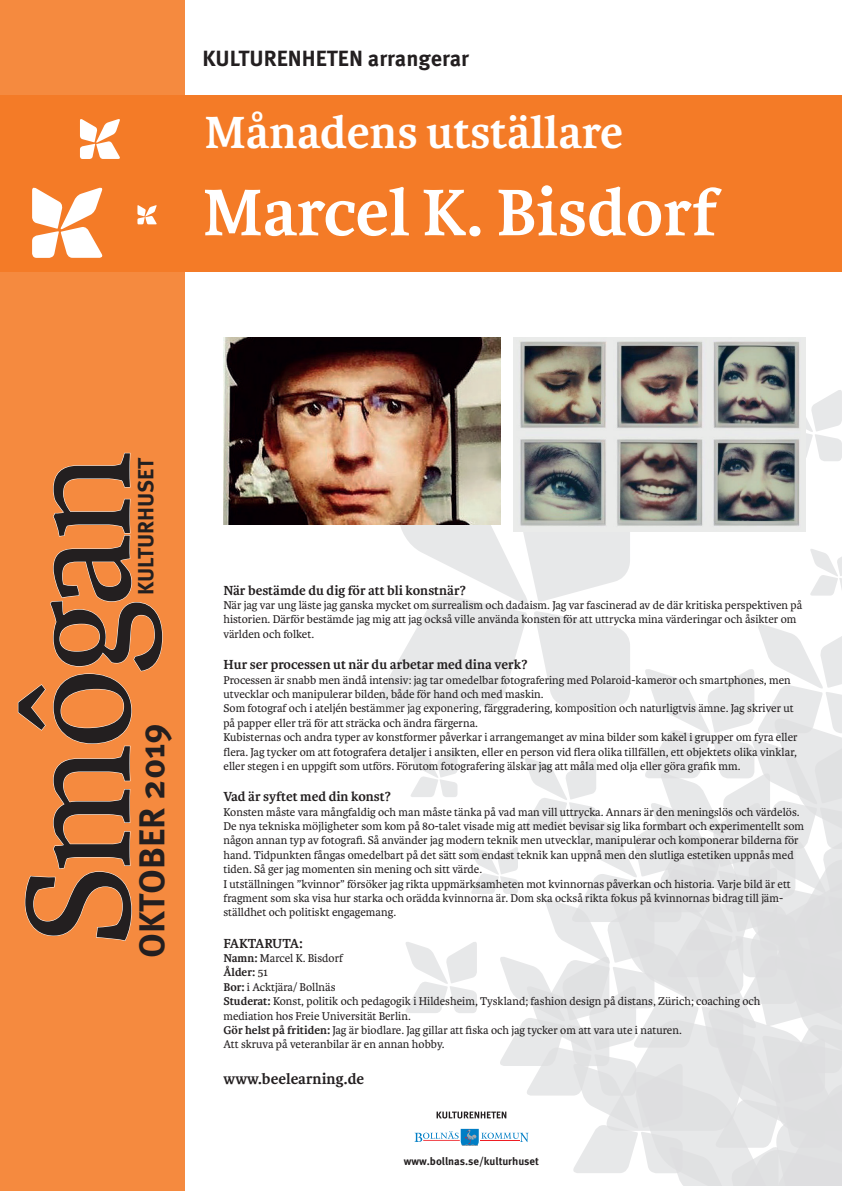
<style>
.page{position:relative;width:842px;height:1191px;background:#fff}
.page>*{position:absolute;margin:0;border:0;box-sizing:border-box;transform-origin:0 0}
.t1{font:158px "Karmina Basic";letter-spacing:-.03em;color:#231f20}
.t2{font:700 70px "Karmina Basic";color:#fff}
.t3{font:700 48px "Karmina Basic";color:#fff}
.t4{font:700 36px "Meta OT";color:#231f20}
.t5{font:700 22px "Meta OT";color:#231f20}
.t6{font:700 16px "Karmina Basic";color:#231f20}
.t7{font:700 14px "Karmina Basic";color:#231f20}
.t8{font:700 14px "Karmina Basic";letter-spacing:-.025em;color:#231f20}
.t9{font:12px/14.4px "Karmina Basic";color:#231f20}
.t10{font:700 10.9px "Meta OT";color:#231f20}
.s1{font-weight:700}
</style>
<div class="page">
<div style="left:0;top:0;width:184px;height:1191px;background:#f58a3f"></div>
<div style="left:0;top:96px;width:842px;height:176px;background:#f47b27"></div>
<svg style="left:18px;top:453px;width:145px;height:487px"></svg>
<svg style="left:32px;top:187px;width:71px;height:70px"></svg>
<svg style="left:80px;top:119px;width:40px;height:40px"></svg>
<svg style="left:137px;top:205px;width:20px;height:19px"></svg>
<svg style="left:378px;top:390px;width:464px;height:795px"></svg>
<img style="left:223px;top:337px;width:277px;height:188px">
<img style="left:514px;top:337px;width:292px;height:195px">
<h3 class="t5" style="left:202px;top:45px;width:268px">KULTURENHETEN arrangerar</h3>
<h3 class="t3" style="left:204px;top:105px;width:420px">Månadens utställare</h3>
<h2 class="t2" style="left:202px;top:173px;width:516px">Marcel K. Bisdorf</h2>
<h1 class="t1" style="left:-10px;top:945px;width:496px;rotate:-90deg">Smôgan</h1>
<h3 class="t5" style="left:133px;top:595px;width:139px;rotate:-90deg">KULTURHUSET</h3>
<h3 class="t4" style="left:131px;top:958px;width:237px;rotate:-90deg">OKTOBER 2019</h3>
<p class="t7" style="left:223px;top:582px;width:244px">När bestämde du dig för att bli konstnär?</p>
<p class="t9" style="left:223px;top:598px;width:580px">När jag var ung läste jag ganska mycket om surrealism och dadaism. Jag var fascinerad av de där kritiska perspektiven på historien. Därför bestämde jag mig att jag också ville använda konsten för att uttrycka mina värderingar och åsikter om världen och folket.</p>
<p class="t7" style="left:223px;top:656px;width:306px">Hur ser processen ut när du arbetar med dina verk?</p>
<p class="t9" style="left:223px;top:672px;width:576px">Processen är snabb men ändå intensiv: jag tar omedelbar fotografering med Polaroid-kameror och smartphones, men utvecklar och manipulerar bilden, både för hand och med maskin.<br>Som fotograf och i ateljén bestämmer jag exponering, färggradering, komposition och naturligtvis ämne. Jag skriver ut på papper eller trä för att sträcka och ändra färgerna.<br>Kubisternas och andra typer av konstformer påverkar i arrangemanget av mina bilder som kakel i grupper om fyra eller flera. Jag tycker om att fotografera detaljer i ansikten, eller en person vid flera olika tillfällen, ett objektets olika vinklar, eller stegen i en uppgift som utförs. Förutom fotografering älskar jag att måla med olja eller göra grafik mm.</p>
<p class="t7" style="left:223px;top:788px;width:169px">Vad är syftet med din konst?</p>
<p class="t9" style="left:223px;top:804px;width:582px">Konsten måste vara mångfaldig och man måste tänka på vad man vill uttrycka. Annars är den meningslös och värdelös.<br>De nya tekniska möjligheter som kom på 80-talet visade mig att mediet bevisar sig lika formbart och experimentellt som någon annan typ av fotografi. Så använder jag modern teknik men utvecklar, manipulerar och komponerar bilderna för hand. Tidpunkten fångas omedelbart på det sätt som endast teknik kan uppnå men den slutliga estetiken uppnås med tiden. Så ger jag momenten sin mening och sitt värde.<br>I utställningen ”kvinnor” försöker jag rikta uppmärksamheten mot kvinnornas påverkan och historia. Varje bild är ett fragment som ska visa hur starka och orädda kvinnorna är. Dom ska också rikta fokus på kvinnornas bidrag till jäm&shy;ställdhet och politiskt engagemang.</p>
<p class="t8" style="left:223px;top:935px;width:81px">FAKTARUTA:</p>
<p class="t9" style="left:223px;top:951px;width:538px"><span class="s1">Namn:</span> Marcel K. Bisdorf<br><span class="s1">Ålder:</span> 51<br><span class="s1">Bor:</span> i Acktjära/ Bollnäs<br><span class="s1">Studerat:</span> Konst, politik och pedagogik i Hildesheim, Tyskland; fashion design på distans, Zürich; coaching och mediation hos Freie Universität Berlin.<br><span class="s1">Gör helst på fritiden:</span> Jag är biodlare. Jag gillar att fiska och jag tycker om att vara ute i naturen.<br>Att skruva på veteranbilar är en annan hobby.</p>
<h3 class="t6" style="left:223px;top:1070px;width:142px">www.beelearning.de</h3>
<p class="t10" style="left:404px;top:1154px;width:137px">www.bollnas.se/kulturhuset</p>
</div>
